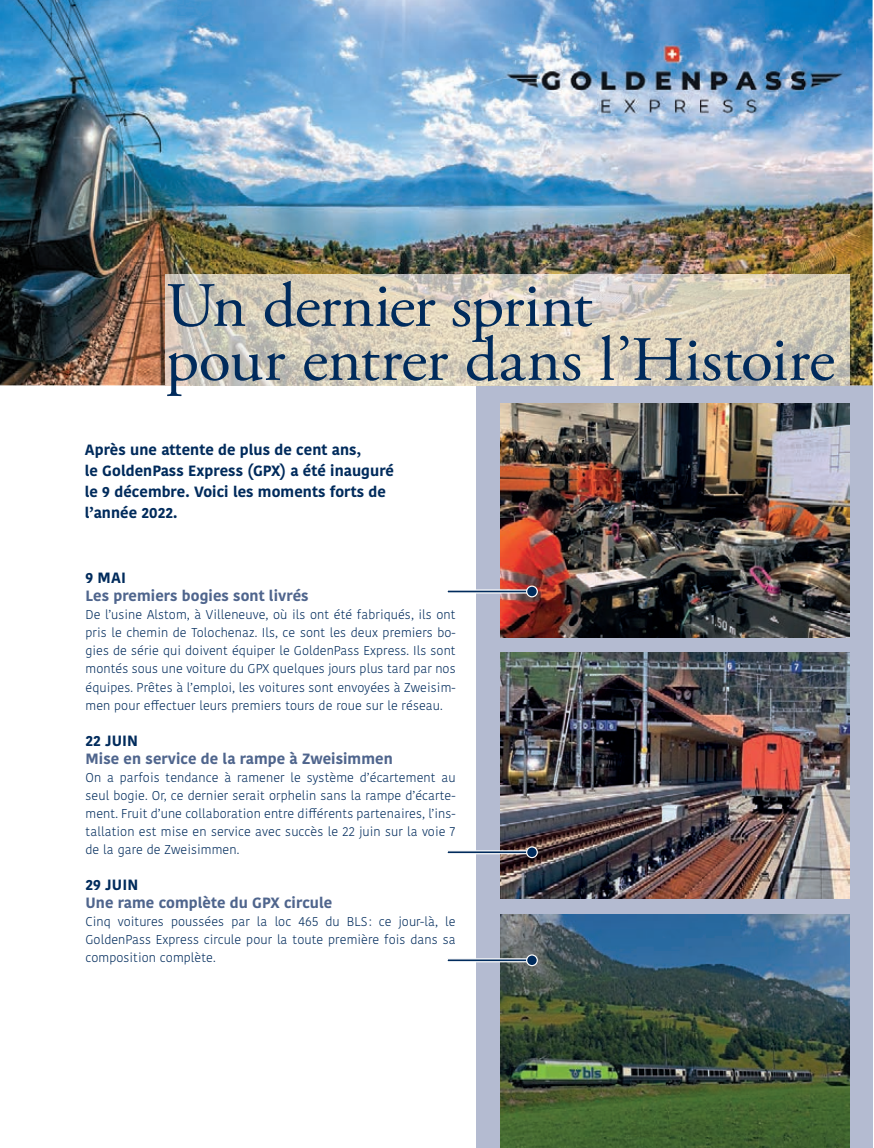
<style>
.page{position:relative;width:874px;height:1148px;background:#fff}
.page>*{position:absolute;margin:0;border:0;box-sizing:border-box;transform-origin:0 0}
.t1{font:63px/54px "Adobe Garamond Pro";letter-spacing:-.015em;color:#002b5c;scale:1.05 1}
.t2{font:700 14.85px/21px "Kohinoor Bangla";letter-spacing:.005em;color:#002b5c}
.t3{font:700 14.85px "Kohinoor Bangla";letter-spacing:.005em;color:#4f658d}
.t4{font:300 12.75px/18px "Kohinoor Bangla";letter-spacing:.005em;color:#002b5c;text-align:justify}
</style>
<div class="page">
<div style="left:476px;top:385px;width:396px;height:763px;background:#b4bbd1"></div>
<img style="left:0;top:0;width:872px;height:385px">
<img style="left:166px;top:275px;width:683px;height:110px">
<img style="left:494px;top:43px;width:361px;height:72px">
<img style="left:500px;top:652px;width:349px;height:246px">
<img style="left:500px;top:914px;width:349px;height:234px">
<img style="left:500px;top:403px;width:349px;height:234px">
<svg style="left:447px;top:958px;width:79px;height:4px"></svg>
<div style="left:526px;top:955px;width:11px;height:10px;background:#002b5c;border-radius:50%"></div>
<div style="left:526px;top:954px;width:12px;height:12px;border:1px solid #fff;border-radius:50%"></div>
<svg style="left:447px;top:850px;width:79px;height:4px"></svg>
<div style="left:526px;top:847px;width:11px;height:10px;background:#002b5c;border-radius:50%"></div>
<div style="left:526px;top:846px;width:12px;height:12px;border:1px solid #fff;border-radius:50%"></div>
<svg style="left:447px;top:589px;width:79px;height:4px"></svg>
<div style="left:526px;top:586px;width:11px;height:11px;background:#002b5c;border-radius:50%"></div>
<div style="left:526px;top:585px;width:12px;height:12px;border:1px solid #fff;border-radius:50%"></div>
<h1 class="t1" style="left:166px;top:281px;width:639px">Un dernier sprint<br>pour entrer dans l’Histoire</h1>
<p class="t2" style="left:85px;top:439px;width:311px">Après une attente de plus de cent ans,<br>le GoldenPass Express (GPX) a été inauguré le 9 décembre. Voici les moments forts de l’année 2022.</p>
<p class="t2" style="left:85px;top:567px;width:42px">9 MAI</p>
<p class="t3" style="left:85px;top:583px;width:224px">Les premiers bogies sont livrés</p>
<p class="t4" style="left:85px;top:606px;width:371px">De l’usine Alstom, à Villeneuve, où ils ont été fabriqués, ils ont pris le chemin de Tolochenaz. Ils, ce sont les deux premiers bo&shy;gies de série qui doivent équiper le GoldenPass Express. Ils sont montés sous une voiture du GPX quelques jours plus tard par nos équipes. Prêtes à l’emploi, les voitures sont envoyées à Zweisim&shy;men pour effectuer leurs premiers tours de roue sur le réseau.</p>
<p class="t2" style="left:85px;top:729px;width:54px">22 JUIN</p>
<p class="t3" style="left:85px;top:745px;width:309px">Mise en service de la rampe à Zweisimmen</p>
<p class="t4" style="left:85px;top:768px;width:371px">On a parfois tendance à ramener le système d’écartement au seul bogie. Or, ce dernier serait orphelin sans la rampe d’écarte&shy;ment. Fruit d’une collaboration entre différents partenaires, l’ins&shy;tallation est mise en service avec succès le 22 juin sur la voie 7 de la gare de Zweisimmen.</p>
<p class="t2" style="left:85px;top:873px;width:54px">29 JUIN</p>
<p class="t3" style="left:85px;top:889px;width:248px">Une rame complète du GPX circule</p>
<p class="t4" style="left:85px;top:912px;width:371px">Cinq voitures poussées par la loc 465 du BLS : ce jour-là, le GoldenPass Express circule pour la toute première fois dans sa composition complète.</p>
</div>
